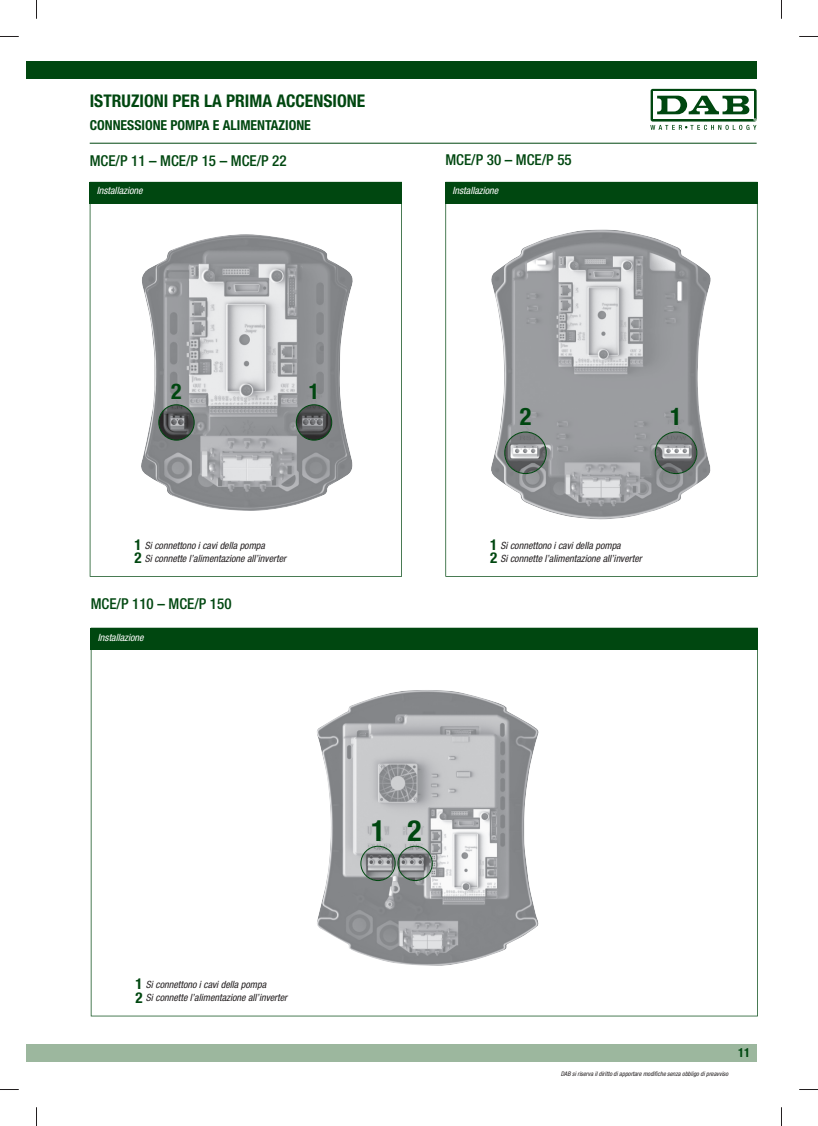
<style>
.page{position:relative;width:818px;height:1126px;background:#fff}
.page>*{position:absolute;margin:0;border:0;box-sizing:border-box;transform-origin:0 0}
.t1{font:700 condensed 29.25px "Helvetica Neue LT";color:#004710}
.t2{font:700 condensed 24.25px "Helvetica Neue LT";color:#004710}
.t3{font:700 condensed 21.75px "Helvetica Neue LT";color:#004710}
.t4{font:700 condensed 17.5px "Helvetica Neue LT";color:#004710}
.t5{font:500 condensed 15px "Helvetica Neue LT";color:#004710}
.t6{font:700 condensed 13.75px "Helvetica Neue LT";color:#004710}
.t7{font:700 condensed 12.5px "Helvetica Neue LT";color:#004710}
.t8{font:italic condensed 10px/13.2px "Helvetica Neue LT";color:#231f20}
.t9{font:italic condensed 10px "Helvetica Neue LT";color:#fff}
.t10{font:italic condensed 6.25px "Helvetica Neue LT";color:#231f20}
.s1{font-weight:700;font-style:normal;font-size:15px;color:#004710}
</style>
<div class="page">
<div style="left:36px;top:1043px;width:720px;height:18px;background:#9cb79e"></div>
<div style="left:26px;top:1043px;width:10px;height:18px;background:#9cb79e"></div>
<hr style="left:90px;top:143px;width:666px;height:1px;background:#004710">
<div style="left:26px;top:61px;width:730px;height:18px;background:#004710"></div>
<div style="left:650px;top:89px;width:106px;height:32px;background:#004710;border-radius:2px"></div>
<div style="left:652px;top:91px;width:101px;height:28px;background:#fff"></div>
<svg style="left:650px;top:96px;width:106px;height:34px"></svg>
<img style="left:141px;top:234px;width:212px;height:277px">
<img style="left:159px;top:405px;width:35px;height:35px;border-radius:50%">
<div style="left:158px;top:404px;width:36px;height:36px;border:1px solid #004710;border-radius:50%"></div>
<img style="left:296px;top:405px;width:35px;height:35px;border-radius:50%">
<div style="left:295px;top:404px;width:37px;height:36px;border:1px solid #004710;border-radius:50%"></div>
<svg style="left:91px;top:649px;width:666px;height:367px"></svg>
<div style="left:90px;top:182px;width:311px;height:22px;background:#004710"></div>
<svg style="left:445px;top:182px;width:312px;height:394px"></svg>
<img style="left:489px;top:229px;width:222px;height:290px">
<img style="left:504px;top:432px;width:42px;height:41px;border-radius:50%">
<div style="left:504px;top:431px;width:42px;height:43px;border:1px solid #004710;border-radius:50%"></div>
<div style="left:91px;top:627px;width:666px;height:22px;background:#004710"></div>
<img style="left:315px;top:689px;width:224px;height:276px">
<img style="left:360px;top:846px;width:35px;height:34px;border-radius:50%">
<div style="left:360px;top:845px;width:35px;height:36px;border:1px solid #004710;border-radius:50%"></div>
<img style="left:398px;top:846px;width:34px;height:34px;border-radius:50%">
<div style="left:397px;top:845px;width:35px;height:36px;border:1px solid #004710;border-radius:50%"></div>
<img style="left:655px;top:432px;width:41px;height:41px;border-radius:50%">
<div style="left:654px;top:431px;width:43px;height:43px;border:1px solid #004710;border-radius:50%"></div>
<svg style="left:0;top:36px;width:19px;height:1px"></svg>
<svg style="left:799px;top:36px;width:18px;height:1px"></svg>
<svg style="left:0;top:1089px;width:19px;height:1px"></svg>
<svg style="left:799px;top:1089px;width:18px;height:1px"></svg>
<svg style="left:36px;top:0;width:1px;height:19px"></svg>
<svg style="left:36px;top:1107px;width:1px;height:18px"></svg>
<h3 class="t4" style="left:90px;top:94px;width:277px">ISTRUZIONI PER LA PRIMA ACCENSIONE</h3>
<h3 class="t6" style="left:90px;top:120px;width:222px">CONNESSIONE POMPA E ALIMENTAZIONE</h3>
<h3 class="t5" style="left:90px;top:155px;width:198px">MCE/P 11 – MCE/P 15 – MCE/P 22</h3>
<h3 class="t5" style="left:445px;top:154px;width:128px">MCE/P 30 – MCE/P 55</h3>
<p class="t9" style="left:97px;top:187px;width:47px">Installazione</p>
<p class="t9" style="left:452px;top:187px;width:47px">Installazione</p>
<h3 class="t3" style="left:171px;top:384px;width:12px">2</h3>
<h3 class="t3" style="left:308px;top:384px;width:12px">1</h3>
<p class="t8" style="left:134px;top:539px;width:153px"><span class="s1">1</span> Si connettono i cavi della pompa<br><span class="s1">2</span> Si connette l’alimentazione all’inverter</p>
<h3 class="t5" style="left:91px;top:598px;width:142px">MCE/P 110 – MCE/P 150</h3>
<p class="t9" style="left:98px;top:634px;width:47px">Installazione</p>
<h2 class="t2" style="left:519px;top:407px;width:13px">2</h2>
<h2 class="t2" style="left:669px;top:407px;width:13px">1</h2>
<p class="t8" style="left:490px;top:539px;width:153px"><span class="s1">1</span> Si connettono i cavi della pompa<br><span class="s1">2</span> Si connette l’alimentazione all’inverter</p>
<p class="t8" style="left:135px;top:978px;width:153px"><span class="s1">1</span> Si connettono i cavi della pompa<br><span class="s1">2</span> Si connette l’alimentazione all’inverter</p>
<h1 class="t1" style="left:371px;top:820px;width:52px">1 2</h1>
<p class="t10" style="left:560px;top:1071px;width:169px">DAB si riserva il diritto di apportare modifiche senza obbligo di preavviso</p>
<p class="t7" style="left:737px;top:1047px;width:13px">11</p>
</div>
